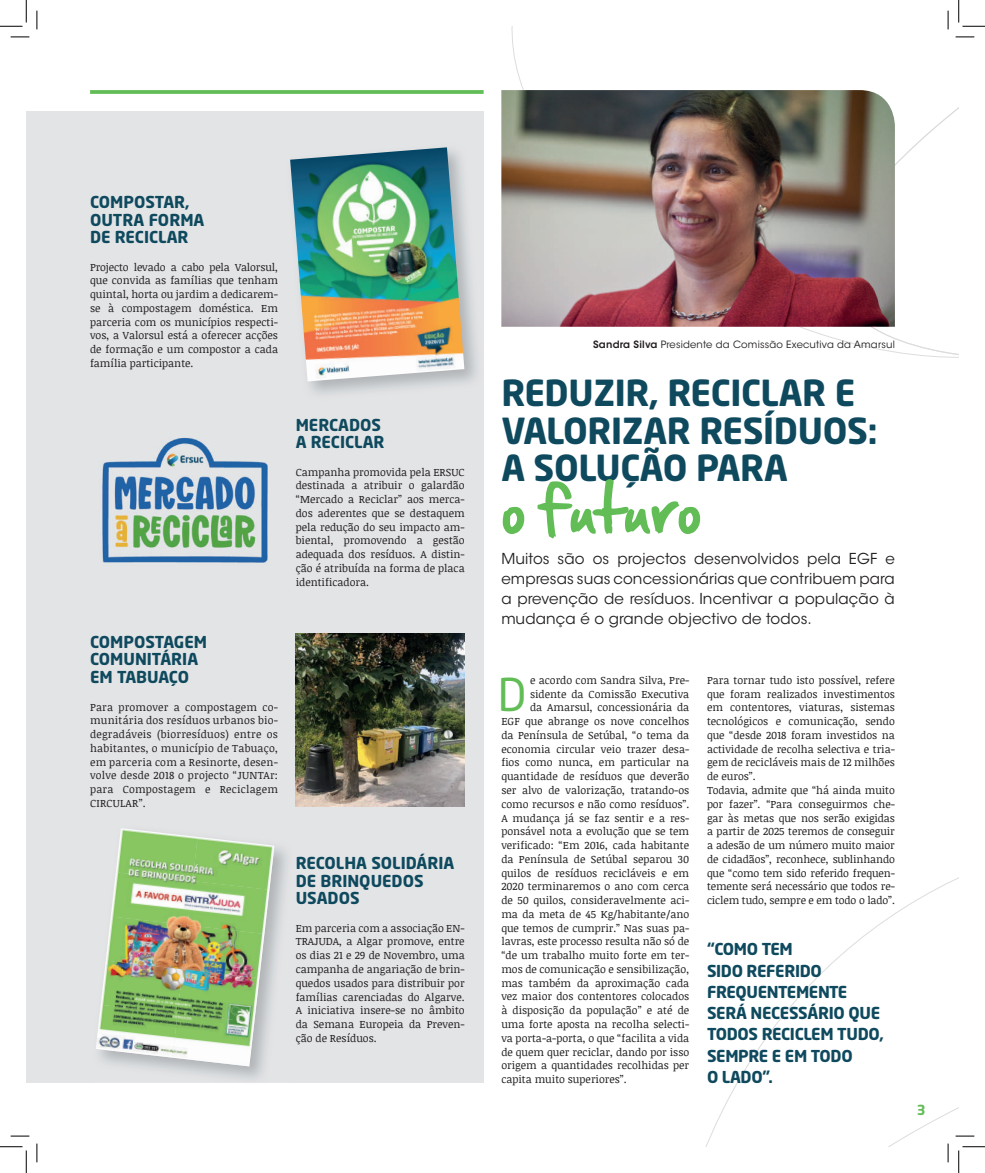
<style>
.page{position:relative;width:985px;height:1173px;background:#fff}
.page>*{position:absolute;margin:0;border:0;box-sizing:border-box;transform-origin:0 0}
.t1{font:57.5px "Hand Of Sean";letter-spacing:-.01em;color:#62bd57}
.t2{font:44.62px "Neo Sans";color:#62bd57}
.t3{font:700 35.5px/37.6px "Neo Sans";letter-spacing:-.01em;color:#0e495e}
.t4{font:700 16.25px/17.5px "Neo Sans";color:#0e495e}
.t5{font:700 16.25px/21.2px "Neo Sans";letter-spacing:-.02em;color:#0e495e}
.t6{font:15px/20px "ITC Avant Garde Std";letter-spacing:.01em;color:#231f20;text-align:justify}
.t7{font:700 13.75px "Neo Sans";color:#62bd57}
.t8{font:10.75px/13.8px "Noticia Text";color:#231f20;text-align:justify}
.t9{font:10px "ITC Avant Garde Std";letter-spacing:.02em;color:#231f20}
.s1{font-weight:600}
</style>
<div class="page">
<div style="left:26px;top:111px;width:457px;height:971px;background:#e3e4e6"></div>
<svg style="left:483px;top:26px;width:475px;height:351px"></svg>
<svg style="left:706px;top:878px;width:252px;height:268px"></svg>
<svg style="left:90px;top:90px;width:393px;height:4px;background:#69c05f"></svg>
<img style="left:501px;top:90px;width:393px;height:237px">
<img style="left:296px;top:633px;width:168px;height:173px">
<img style="left:290px;top:147px;width:174px;height:234px">
<img style="left:102px;top:437px;width:166px;height:126px">
<img style="left:116px;top:828px;width:82px;height:44px">
<img style="left:192px;top:836px;width:82px;height:53px">
<img style="left:111px;top:872px;width:82px;height:44px">
<img style="left:187px;top:880px;width:82px;height:53px">
<img style="left:106px;top:916px;width:82px;height:44px">
<img style="left:182px;top:925px;width:82px;height:52px">
<img style="left:101px;top:960px;width:82px;height:44px">
<img style="left:177px;top:969px;width:82px;height:53px">
<img style="left:96px;top:1004px;width:81px;height:53px">
<img style="left:172px;top:1013px;width:82px;height:53px">
<svg style="left:11px;top:36px;width:18px;height:2px"></svg>
<svg style="left:955px;top:36px;width:19px;height:2px"></svg>
<svg style="left:11px;top:1135px;width:18px;height:1px"></svg>
<svg style="left:955px;top:1135px;width:19px;height:1px"></svg>
<svg style="left:36px;top:11px;width:2px;height:18px"></svg>
<svg style="left:36px;top:1143px;width:2px;height:19px"></svg>
<svg style="left:947px;top:11px;width:1px;height:18px"></svg>
<svg style="left:947px;top:1143px;width:1px;height:19px"></svg>
<svg style="left:0;top:0;width:27px;height:27px"></svg>
<svg style="left:0;top:1146px;width:27px;height:26px"></svg>
<svg style="left:958px;top:0;width:26px;height:27px"></svg>
<svg style="left:958px;top:1146px;width:26px;height:26px"></svg>
<h3 class="t4" style="left:90px;top:193px;width:116px">COMPOSTAR,<br>OUTRA FORMA<br>DE RECICLAR</h3>
<p class="t8" style="left:90px;top:259px;width:189px">Projecto levado a cabo pela Valorsul, que convida as famílias que tenham quintal, horta ou jardim a dedicarem&shy;se à compostagem doméstica. Em parceria com os municípios respecti&shy;vos, a Valorsul está a oferecer acções de formação e um compostor a cada família participante.</p>
<h3 class="t4" style="left:296px;top:415px;width:90px">MERCADOS<br>A RECICLAR</h3>
<p class="t8" style="left:296px;top:464px;width:170px">Campanha promovida pela ERSUC destinada a atribuir o galardão “Mercado a Reciclar” aos merca&shy;dos aderentes que se destaquem pela redução do seu impacto am&shy;biental, promovendo a gestão adequada dos resíduos. A distin&shy;ção é atribuída na forma de placa identificadora.</p>
<h3 class="t4" style="left:90px;top:632px;width:118px">COMPOSTAGEM<br>COMUNITÁRIA<br>EM TABUAÇO</h3>
<p class="t8" style="left:90px;top:699px;width:189px">Para promover a compostagem co&shy;munitária dos resíduos urbanos bio&shy;degradáveis (biorresíduos) entre os habitantes, o município de Tabuaço, em parceria com a Resinorte, desen&shy;volve desde 2018 o projecto “JUNTAr: para Compostagem e Reciclagem CIRCULAR”.</p>
<h3 class="t4" style="left:296px;top:853px;width:160px">RECOLHA SOLIDÁRIA<br>DE BRINQUEDOS<br>USADOS</h3>
<p class="t8" style="left:296px;top:920px;width:170px">Em parceria com a associação EN-TRAJUDA, a Algar promove, entre os dias 21 e 29 de Novembro, uma campanha de angariação de brin&shy;quedos usados para distribuir por famílias carenciadas do Algarve.<br>A iniciativa insere-se no âmbito da Semana Europeia da Preven&shy;ção de Resíduos.</p>
<p class="t9" style="left:593px;top:338px;width:303px"><span class="s1">Sandra Silva</span> Presidente da Comissão Executiva da Amarsul</p>
<h3 class="t3" style="left:501px;top:373px;width:377px">REDUZIR, RECICLAR E<br>VALORIZAR RESÍDUOS:<br>A SOLUÇÃO PARA</h3>
<h1 class="t1" style="left:501px;top:456px;width:202px">o futuro</h1>
<h3 class="t6" style="left:501px;top:548px;width:395px">Muitos são os projectos desenvolvidos pela EGF e empresas suas concessionárias que contribuem para a prevenção de resíduos. Incentivar a população à mudança é o grande objectivo de todos.</h3>
<h2 class="t2" style="left:498px;top:667px;width:30px">D</h2>
<p class="t8" style="left:530px;top:672px;width:161px">e acordo com Sandra Silva, Pre-</p>
<p class="t8" style="left:530px;top:686px;width:161px">sidente da Comissão Executiva</p>
<p class="t8" style="left:530px;top:700px;width:161px">da Amarsul, concessionária da</p>
<p class="t8" style="left:501px;top:714px;width:189px">EGF que abrange os nove concelhos</p>
<p class="t8" style="left:501px;top:727px;width:189px">da Península de Setúbal, “o tema da</p>
<p class="t8" style="left:501px;top:741px;width:189px">economia circular veio trazer desa-</p>
<p class="t8" style="left:501px;top:755px;width:189px">fios como nunca, em particular na</p>
<p class="t8" style="left:501px;top:769px;width:189px">quantidade de resíduos que deverão</p>
<p class="t8" style="left:501px;top:782px;width:189px">ser alvo de valorização, tratando-os</p>
<p class="t8" style="left:501px;top:796px;width:189px">como recursos e não como resíduos”.</p>
<p class="t8" style="left:501px;top:810px;width:189px">A mudança já se faz sentir e a res-</p>
<p class="t8" style="left:501px;top:824px;width:189px">ponsável nota a evolução que se tem</p>
<p class="t8" style="left:501px;top:837px;width:189px">verificado: “Em 2016, cada habitante</p>
<p class="t8" style="left:501px;top:851px;width:189px">da Península de Setúbal separou 30</p>
<p class="t8" style="left:501px;top:865px;width:189px">quilos de resíduos recicláveis e em</p>
<p class="t8" style="left:501px;top:879px;width:189px">2020 terminaremos o ano com cerca</p>
<p class="t8" style="left:501px;top:892px;width:189px">de 50 quilos, consideravelmente aci-</p>
<p class="t8" style="left:501px;top:906px;width:189px">ma da meta de 45 Kg/habitante/ano</p>
<p class="t8" style="left:501px;top:920px;width:189px">que temos de cumprir.” Nas suas pa-</p>
<p class="t8" style="left:501px;top:934px;width:189px">lavras, este processo resulta não só de</p>
<p class="t8" style="left:501px;top:947px;width:189px">“de um trabalho muito forte em ter-</p>
<p class="t8" style="left:501px;top:961px;width:189px">mos de comunicação e sensibilização,</p>
<p class="t8" style="left:501px;top:975px;width:189px">mas também da aproximação cada</p>
<p class="t8" style="left:501px;top:989px;width:189px">vez maior dos contentores colocados</p>
<p class="t8" style="left:501px;top:1003px;width:189px">à disposição da população” e até de</p>
<p class="t8" style="left:501px;top:1016px;width:189px">uma forte aposta na recolha selecti-</p>
<p class="t8" style="left:501px;top:1030px;width:189px">va porta-a-porta, o que “facilita a vida</p>
<p class="t8" style="left:501px;top:1044px;width:189px">de quem quer reciclar, dando por isso</p>
<p class="t8" style="left:501px;top:1058px;width:189px">origem a quantidades recolhidas per</p>
<p class="t8" style="left:501px;top:1071px;width:127px">capita muito superiores”.</p>
<p class="t8" style="left:707px;top:672px;width:189px;text-align:left">Para tornar tudo isto possível, refere que foram realizados investimentos em contentores, viaturas, sistemas tecnológicos e comunicação, sendo que “desde 2018 foram investidos na actividade de recolha selectiva e tria&shy;gem de recicláveis mais de 12 milhões de euros”.<br>Todavia, admite que “há ainda muito por fazer”. “Para conseguirmos che&shy;gar às metas que nos serão exigidas a partir de 2025 teremos de conseguir a adesão de um número muito maior de cidadãos”, reconhece, sublinhando que “como tem sido referido frequen&shy;temente será necessário que todos re&shy;ciclem tudo, sempre e em todo o lado”.</p>
<h3 class="t5" style="left:707px;top:938px;width:178px">“COMO TEM<br>SIDO REFERIDO<br>FREQUENTEMENTE<br>SERÁ NECESSÁRIO QUE<br>TODOS RECICLEM TUDO,<br>SEMPRE E EM TODO<br>O LADO”.</h3>
<p class="t7" style="left:916px;top:1100px;width:10px">3</p>
</div>
